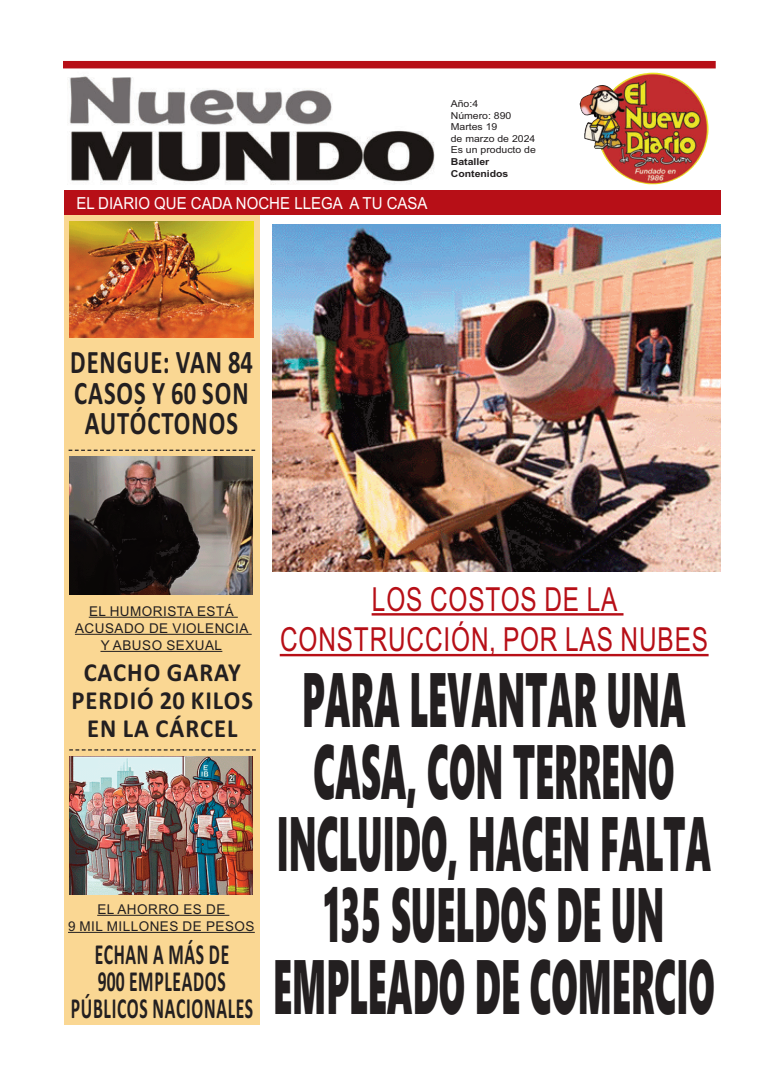
<style>
.page{position:relative;width:780px;height:1088px;background:#fff}
.page>*{position:absolute;margin:0;border:0;box-sizing:border-box;transform-origin:0 0}
.t1{font:37.62px/71.8px "Segoe UI Black";color:#231f20;text-align:center;scale:.45 1}
.t2{font:16.12px "Arial";letter-spacing:.07em;color:#b70f17;scale:.74 1}
.t3{font:700 16.12px/30.5px "Calibri";letter-spacing:.08em;color:#231f20;text-align:center;scale:.75 1}
.t4{font:700 14.25px/27.1px "Calibri";letter-spacing:.08em;color:#231f20;text-align:center;scale:.6 1}
.t5{font:700 12.75px/28px "Calibri";letter-spacing:.08em;color:#231f20;text-align:center;scale:.94 1}
.t6{font:8.12px "Arial";color:#fff;scale:.9 1}
.t7{font:6.62px "Arial";letter-spacing:.07em;color:#231f20}
.t8{font:4.75px "Arial";color:#231f20;scale:1.09 1}
.t9{font:700 4.75px "Arial";color:#231f20;scale:1.09 1}
</style>
<div class="page">
<img style="left:272px;top:224px;width:448px;height:347px">
<img style="left:69px;top:76px;width:366px;height:108px">
<div style="left:63px;top:61px;width:652px;height:7px;background:#b70f17"></div>
<div style="left:64px;top:205px;width:196px;height:820px;background:#fad793"></div>
<hr style="left:371px;top:613px;width:252px;height:2px;background:#b70f17">
<hr style="left:280px;top:654px;width:428px;height:2px;background:#b70f17">
<svg style="left:69px;top:749px;width:187px;height:1px"></svg>
<svg style="left:69px;top:450px;width:186px;height:1px"></svg>
<div style="left:64px;top:190px;width:656px;height:24px;background:#b70f17"></div>
<img style="left:579px;top:73px;width:129px;height:111px">
<hr style="left:89px;top:617px;width:149px;height:1px;background:#231f20">
<hr style="left:75px;top:634px;width:177px;height:1px;background:#231f20">
<hr style="left:100px;top:651px;width:122px;height:1px;background:#231f20">
<hr style="left:97px;top:915px;width:132px;height:1px;background:#231f20">
<hr style="left:68px;top:932px;width:187px;height:1px;background:#231f20">
<img style="left:69px;top:221px;width:185px;height:116px">
<img style="left:69px;top:457px;width:184px;height:138px">
<img style="left:69px;top:756px;width:184px;height:138px">
<p class="t6" style="left:76px;top:201px;width:392px">EL DIARIO QUE CADA NOCHE LLEGA A TU CASA</p>
<p class="t8" style="left:451px;top:103px;width:27px">Año:4</p>
<p class="t8" style="left:451px;top:114px;width:57px">Número: 890</p>
<p class="t8" style="left:451px;top:126px;width:44px">Martes 19</p>
<p class="t8" style="left:451px;top:138px;width:79px">de marzo de 2024</p>
<p class="t8" style="left:451px;top:149px;width:80px">Es un producto de</p>
<p class="t9" style="left:451px;top:161px;width:37px">Bataller</p>
<p class="t9" style="left:451px;top:172px;width:54px">Contenidos</p>
<p class="t3" style="left:70px;top:352px;width:245px">DENGUE: VAN 84<br>CASOS Y 60 SON<br>AUTÓCTONOS</p>
<p class="t7" style="left:89px;top:609px;width:146px">EL HUMORISTA ESTÁ</p>
<p class="t7" style="left:75px;top:626px;width:175px">ACUSADO DE VIOLENCIA</p>
<p class="t7" style="left:101px;top:644px;width:123px">Y ABUSO SEXUAL</p>
<p class="t5" style="left:71px;top:662px;width:195px">CACHO GARAY<br>PERDIÓ 20 KILOS<br>EN LA CÁRCEL</p>
<p class="t7" style="left:97px;top:907px;width:129px">EL AHORRO ES DE</p>
<p class="t7" style="left:68px;top:924px;width:188px">9 MIL MILLONES DE PESOS</p>
<p class="t4" style="left:71px;top:945px;width:305px">ECHAN A MÁS DE<br>900 EMPLEADOS<br>PÚBLICOS NACIONALES</p>
<p class="t2" style="left:372px;top:596px;width:333px">LOS COSTOS DE LA</p>
<p class="t2" style="left:280px;top:636px;width:579px">CONSTRUCCIÓN, POR LAS NUBES</p>
<p class="t1" style="left:273px;top:678px;width:982px">PARA LEVANTAR UNA<br>CASA, CON TERRENO<br>INCLUIDO, HACEN FALTA<br>135 SUELDOS DE UN<br>EMPLEADO DE COMERCIO</p>
</div>
